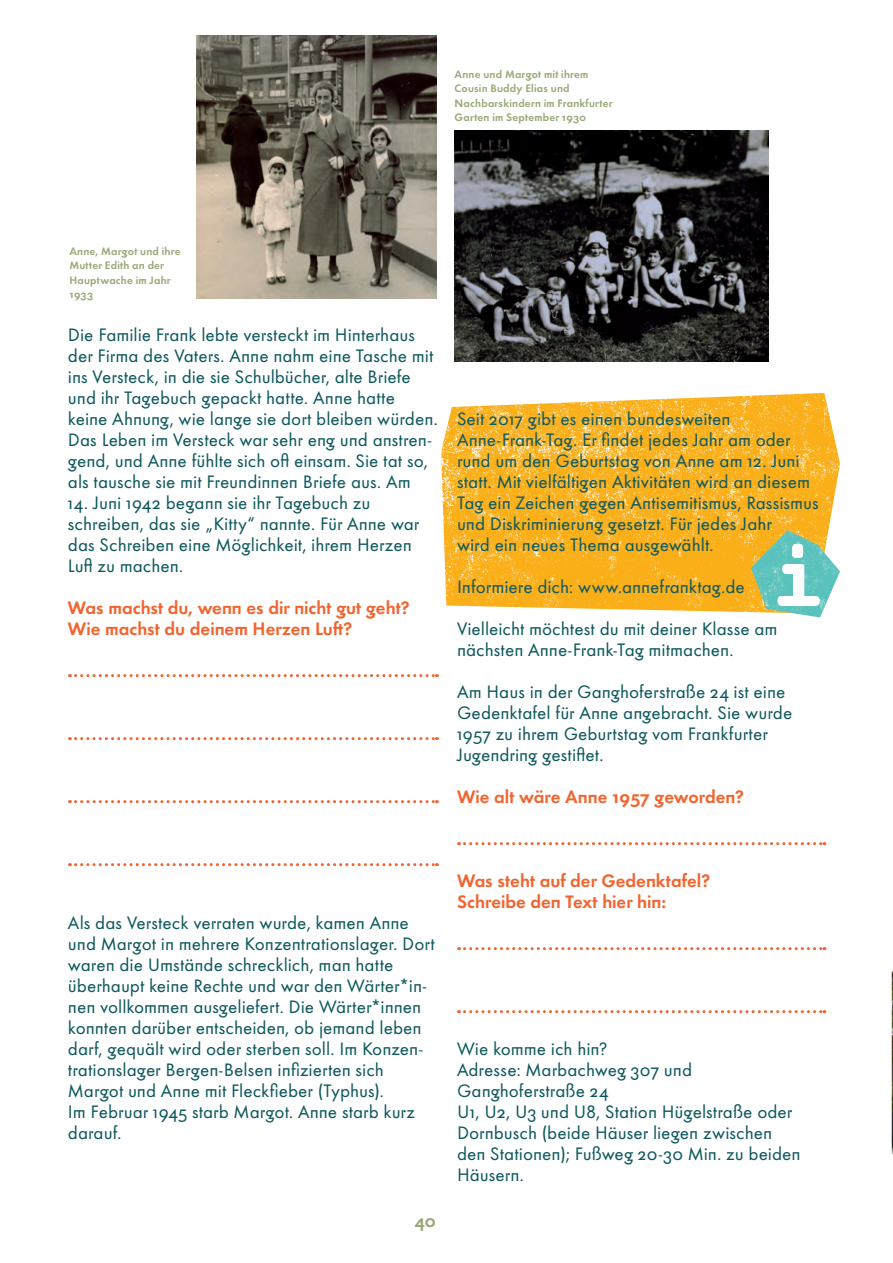
<style>
.page{position:relative;width:893px;height:1263px;background:#fff}
.page>*{position:absolute;margin:0;border:0;box-sizing:border-box;transform-origin:0 0}
.t1{font:18.75px/21px "Futura HMF Book Os F";color:#0f595e}
.t2{font:18.75px/21px "Futura HMF Demi Bold Os F";color:#f2642f}
.t3{font:18.75px "Futura HMF Demi Bold Os F";color:#9aa979}
.t4{font:11.25px/14.2px "Futura HMF Demi Bold Os F";letter-spacing:.02em;color:#9aa979}
</style>
<div class="page">
<img style="left:441px;top:393px;width:399px;height:220px">
<img style="left:892px;top:971px;width:1px;height:183px">
<svg style="left:69px;top:674px;width:368px;height:3px"></svg>
<svg style="left:69px;top:737px;width:368px;height:3px"></svg>
<svg style="left:69px;top:800px;width:368px;height:3px"></svg>
<svg style="left:69px;top:863px;width:368px;height:3px"></svg>
<svg style="left:458px;top:842px;width:367px;height:3px"></svg>
<svg style="left:458px;top:947px;width:367px;height:3px"></svg>
<svg style="left:458px;top:1010px;width:367px;height:3px"></svg>
<img style="left:197px;top:35px;width:240px;height:263px">
<img style="left:455px;top:131px;width:313px;height:231px">
<img style="left:751px;top:530px;width:89px;height:87px">
<img style="left:778px;top:544px;width:42px;height:62px">
<p class="t4" style="left:455px;top:67px;width:159px">Anne und Margot mit ihrem<br>Cousin Buddy Elias und<br>Nachbarskindern im Frankfurter<br>Garten im September 1930</p>
<p class="t4" style="left:69px;top:244px;width:113px">Anne, Margot und ihre<br>Mutter Edith an der<br>Hauptwache im Jahr<br>1933</p>
<p class="t1" style="left:68px;top:324px;width:371px">Die Familie Frank lebte versteckt im Hinterhaus der Firma des Vaters. Anne nahm eine Tasche mit ins Versteck, in die sie Schulbücher, alte Briefe und ihr Tagebuch gepackt hatte. Anne hatte keine Ahnung, wie lange sie dort bleiben würden.<br>Das Leben im Versteck war sehr eng und anstren&shy;gend, und Anne fühlte sich oft einsam. Sie tat so, als tausche sie mit Freundinnen Briefe aus. Am</p>
<p class="t1" style="left:68px;top:492px;width:353px">14. Juni 1942 begann sie ihr Tagebuch zu schreiben, das sie „Kitty“ nannte. Für Anne war das Schreiben eine Möglichkeit, ihrem Herzen Luft zu machen.</p>
<p class="t2" style="left:68px;top:597px;width:343px">Was machst du, wenn es dir nicht gut geht?<br>Wie machst du deinem Herzen Luft?</p>
<p class="t1" style="left:457px;top:408px;width:363px">Seit 2017 gibt es einen bundesweiten Anne-Frank-Tag. Er findet jedes Jahr am oder rund um den Geburtstag von Anne am 12. Juni statt. Mit vielfältigen Aktivitäten wird an diesem Tag ein Zeichen gegen Antisemitismus, Rassismus und Diskriminierung gesetzt. Für jedes Jahr<br>wird ein neues Thema ausgewählt.</p>
<p class="t1" style="left:457px;top:576px;width:289px">Informiere dich: www.annefranktag.de</p>
<p class="t1" style="left:457px;top:618px;width:322px">Vielleicht möchtest du mit deiner Klasse am nächsten Anne-Frank-Tag mitmachen.</p>
<p class="t1" style="left:457px;top:681px;width:337px">Am Haus in der Ganghoferstraße 24 ist eine Gedenktafel für Anne angebracht. Sie wurde 1957 zu ihrem Geburtstag vom Frankfurter Jugendring gestiftet.</p>
<p class="t2" style="left:457px;top:786px;width:288px">Wie alt wäre Anne 1957 geworden?</p>
<p class="t1" style="left:68px;top:912px;width:368px">Als das Versteck verraten wurde, kamen Anne und Margot in mehrere Konzentrationslager. Dort waren die Umstände schrecklich, man hatte überhaupt keine Rechte und war den Wärter*in&shy;nen vollkommen ausgeliefert. Die Wärter*innen konnten darüber entscheiden, ob jemand leben darf, gequält wird oder sterben soll. Im Konzen&shy;trationslager Bergen-Belsen infizierten sich Margot und Anne mit Fleckfieber (Typhus).<br>Im Februar 1945 starb Margot. Anne starb kurz darauf.</p>
<p class="t3" style="left:414px;top:1208px;width:23px">40</p>
<p class="t2" style="left:457px;top:870px;width:255px">Was steht auf der Gedenktafel?<br>Schreibe den Text hier hin:</p>
<p class="t1" style="left:457px;top:1038px;width:345px">Wie komme ich hin?<br>Adresse: Marbachweg 307 und<br>Ganghoferstraße 24<br>U1, U2, U3 und U8, Station Hügelstraße oder<br>Dornbusch (beide Häuser liegen zwischen den Stationen); Fußweg 20-30 Min. zu beiden<br>Häusern.</p>
</div>
